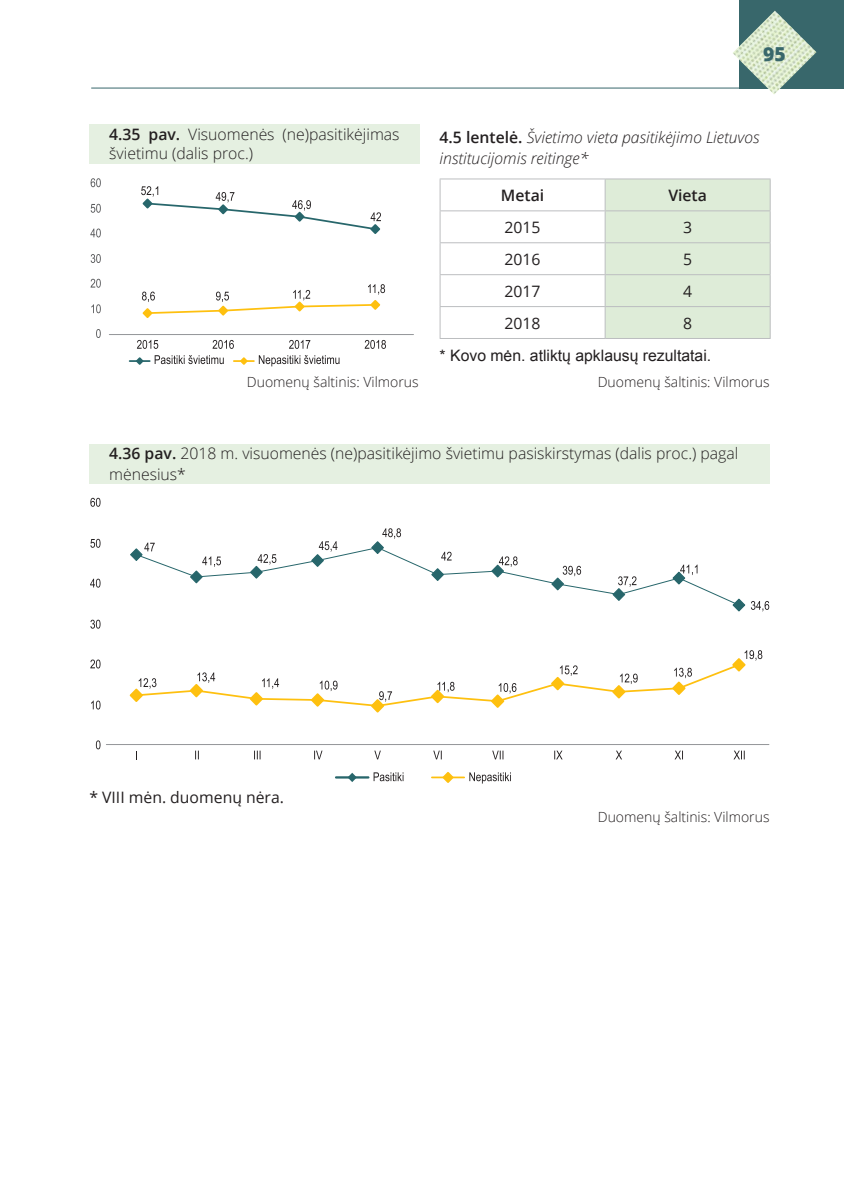
<style>
.page{position:relative;width:844px;height:1191px;background:#fff}
.page>*{position:absolute;margin:0;border:0;box-sizing:border-box;transform-origin:0 0}
.t1{font:800 19.25px "Open Sans";color:#38676b}
.t2{font:300 15.75px/18.9px "Open Sans";color:#231f20}
.t3{font:italic 300 15.75px/21px "Open Sans";color:#231f20}
.t4{font:15.75px "Open Sans";color:#231f20}
.t5{font:15.75px "Arial";color:#231f20}
.t6{font:600 15.75px "Open Sans";color:#231f20}
.t7{font:300 14px "Open Sans";color:#231f20}
.s1{font-weight:600}
.s2{font-weight:600;font-style:normal}
</style>
<div class="page">
<hr style="left:91px;top:88px;width:752px;height:1px;background:#38676b">
<div style="left:739px;top:0;width:104px;height:88px;background:#38676b"></div>
<img style="left:732px;top:11px;width:84px;height:83px">
<div style="left:89px;top:124px;width:330px;height:40px;background:#e5f0e1"></div>
<hr style="left:109px;top:334px;width:304px;height:1px;background:#939598">
<svg style="left:141px;top:186px;width:240px;height:48px"></svg>
<svg style="left:142px;top:284px;width:243px;height:34px"></svg>
<svg style="left:96px;top:329px;width:5px;height:9px"></svg>
<svg style="left:91px;top:304px;width:10px;height:9px"></svg>
<svg style="left:90px;top:279px;width:11px;height:9px"></svg>
<svg style="left:91px;top:254px;width:10px;height:9px"></svg>
<svg style="left:90px;top:228px;width:11px;height:9px"></svg>
<svg style="left:91px;top:204px;width:10px;height:9px"></svg>
<svg style="left:91px;top:178px;width:10px;height:9px"></svg>
<svg style="left:137px;top:340px;width:21px;height:9px"></svg>
<svg style="left:212px;top:340px;width:22px;height:9px"></svg>
<svg style="left:289px;top:340px;width:21px;height:9px"></svg>
<svg style="left:364px;top:340px;width:22px;height:9px"></svg>
<hr style="left:130px;top:360px;width:20px;height:2px;background:#27666b">
<svg style="left:134px;top:357px;width:11px;height:8px"></svg>
<svg style="left:155px;top:355px;width:69px;height:9px"></svg>
<hr style="left:234px;top:360px;width:20px;height:2px;background:#fec00f">
<svg style="left:238px;top:357px;width:11px;height:8px"></svg>
<svg style="left:259px;top:355px;width:80px;height:11px"></svg>
<div style="left:605px;top:179px;width:164px;height:159px;background:#deecd8"></div>
<hr style="left:439px;top:178px;width:166px;height:1px;background:#bcbec0">
<hr style="left:439px;top:179px;width:1px;height:31px;background:#bcbec0">
<hr style="left:605px;top:178px;width:165px;height:1px;background:#bcbec0">
<hr style="left:604px;top:179px;width:1px;height:31px;background:#bcbec0">
<hr style="left:769px;top:179px;width:1px;height:31px;background:#bcbec0">
<hr style="left:439px;top:210px;width:166px;height:1px;background:#bcbec0">
<hr style="left:439px;top:211px;width:1px;height:31px;background:#bcbec0">
<hr style="left:605px;top:210px;width:165px;height:1px;background:#bcbec0">
<hr style="left:604px;top:211px;width:1px;height:31px;background:#bcbec0">
<hr style="left:769px;top:211px;width:1px;height:31px;background:#bcbec0">
<hr style="left:439px;top:242px;width:166px;height:1px;background:#bcbec0">
<hr style="left:439px;top:243px;width:1px;height:31px;background:#bcbec0">
<hr style="left:605px;top:242px;width:165px;height:1px;background:#bcbec0">
<hr style="left:604px;top:243px;width:1px;height:31px;background:#bcbec0">
<hr style="left:769px;top:243px;width:1px;height:31px;background:#bcbec0">
<hr style="left:439px;top:274px;width:166px;height:1px;background:#bcbec0">
<hr style="left:439px;top:275px;width:1px;height:31px;background:#bcbec0">
<hr style="left:605px;top:274px;width:165px;height:1px;background:#bcbec0">
<hr style="left:604px;top:275px;width:1px;height:31px;background:#bcbec0">
<hr style="left:769px;top:275px;width:1px;height:31px;background:#bcbec0">
<hr style="left:439px;top:306px;width:166px;height:1px;background:#bcbec0">
<hr style="left:439px;top:307px;width:1px;height:31px;background:#bcbec0">
<hr style="left:605px;top:306px;width:165px;height:1px;background:#bcbec0">
<hr style="left:604px;top:307px;width:1px;height:31px;background:#bcbec0">
<hr style="left:769px;top:307px;width:1px;height:31px;background:#bcbec0">
<hr style="left:439px;top:338px;width:166px;height:1px;background:#bcbec0">
<hr style="left:605px;top:338px;width:165px;height:1px;background:#bcbec0">
<div style="left:89px;top:444px;width:680px;height:40px;background:#e5f0e1"></div>
<hr style="left:106px;top:744px;width:662px;height:1px;background:#939598">
<hr style="left:336px;top:776px;width:32px;height:2px;background:#27666b">
<svg style="left:347px;top:772px;width:10px;height:10px"></svg>
<hr style="left:432px;top:776px;width:32px;height:2px;background:#fec00f">
<svg style="left:441px;top:772px;width:14px;height:11px"></svg>
<svg style="left:130px;top:528px;width:639px;height:84px"></svg>
<svg style="left:129px;top:650px;width:633px;height:63px"></svg>
<svg style="left:96px;top:740px;width:4px;height:9px"></svg>
<svg style="left:91px;top:700px;width:9px;height:9px"></svg>
<svg style="left:90px;top:659px;width:10px;height:9px"></svg>
<svg style="left:90px;top:619px;width:10px;height:9px"></svg>
<svg style="left:90px;top:578px;width:10px;height:9px"></svg>
<svg style="left:90px;top:539px;width:10px;height:9px"></svg>
<svg style="left:90px;top:498px;width:10px;height:9px"></svg>
<svg style="left:195px;top:750px;width:4px;height:9px"></svg>
<svg style="left:254px;top:750px;width:6px;height:9px"></svg>
<svg style="left:314px;top:750px;width:8px;height:9px"></svg>
<svg style="left:374px;top:750px;width:7px;height:9px"></svg>
<svg style="left:433px;top:750px;width:8px;height:9px"></svg>
<svg style="left:492px;top:750px;width:11px;height:9px"></svg>
<svg style="left:554px;top:750px;width:8px;height:9px"></svg>
<svg style="left:616px;top:750px;width:6px;height:9px"></svg>
<svg style="left:675px;top:750px;width:6px;height:9px"></svg>
<svg style="left:734px;top:750px;width:10px;height:9px"></svg>
<svg style="left:373px;top:772px;width:30px;height:9px"></svg>
<svg style="left:469px;top:772px;width:41px;height:11px"></svg>
<p class="t1" style="left:763px;top:39px;width:24px">95</p>
<p class="t2" style="left:109px;top:125px;width:292px"><span class="s1">4.35 pav.</span> Visuomenės (ne)pasitikėjimas švietimu (dalis proc.)</p>
<p class="t3" style="left:439px;top:126px;width:321px"><span class="s2">4.5 lentelė.</span> Švietimo vieta pasitikėjimo Lietuvos institucijomis reitinge*</p>
<p class="t6" style="left:501px;top:184px;width:45px">Metai</p>
<p class="t6" style="left:668px;top:184px;width:40px">Vieta</p>
<p class="t4" style="left:504px;top:216px;width:38px">2015</p>
<p class="t4" style="left:683px;top:216px;width:11px">3</p>
<p class="t4" style="left:504px;top:248px;width:38px">2016</p>
<p class="t4" style="left:683px;top:248px;width:11px">5</p>
<p class="t4" style="left:504px;top:280px;width:38px">2017</p>
<p class="t4" style="left:683px;top:280px;width:11px">4</p>
<p class="t4" style="left:504px;top:312px;width:38px">2018</p>
<p class="t4" style="left:683px;top:312px;width:11px">8</p>
<p class="t5" style="left:439px;top:345px;width:273px">* Kovo mėn. atliktų apklausų rezultatai.</p>
<p class="t7" style="left:247px;top:372px;width:173px">Duomenų šaltinis: Vilmorus</p>
<p class="t7" style="left:597px;top:372px;width:173px">Duomenų šaltinis: Vilmorus</p>
<p class="t2" style="left:109px;top:443px;width:630px;line-height:21px"><span class="s1">4.36 pav.</span> 2018 m. visuomenės (ne)pasitikėjimo švietimu pasiskirstymas (dalis proc.) pagal mėnesius*</p>
<p class="t4" style="left:89px;top:786px;width:196px">* VIII mėn. duomenų nėra.</p>
<p class="t7" style="left:597px;top:807px;width:173px">Duomenų šaltinis: Vilmorus</p>
</div>
